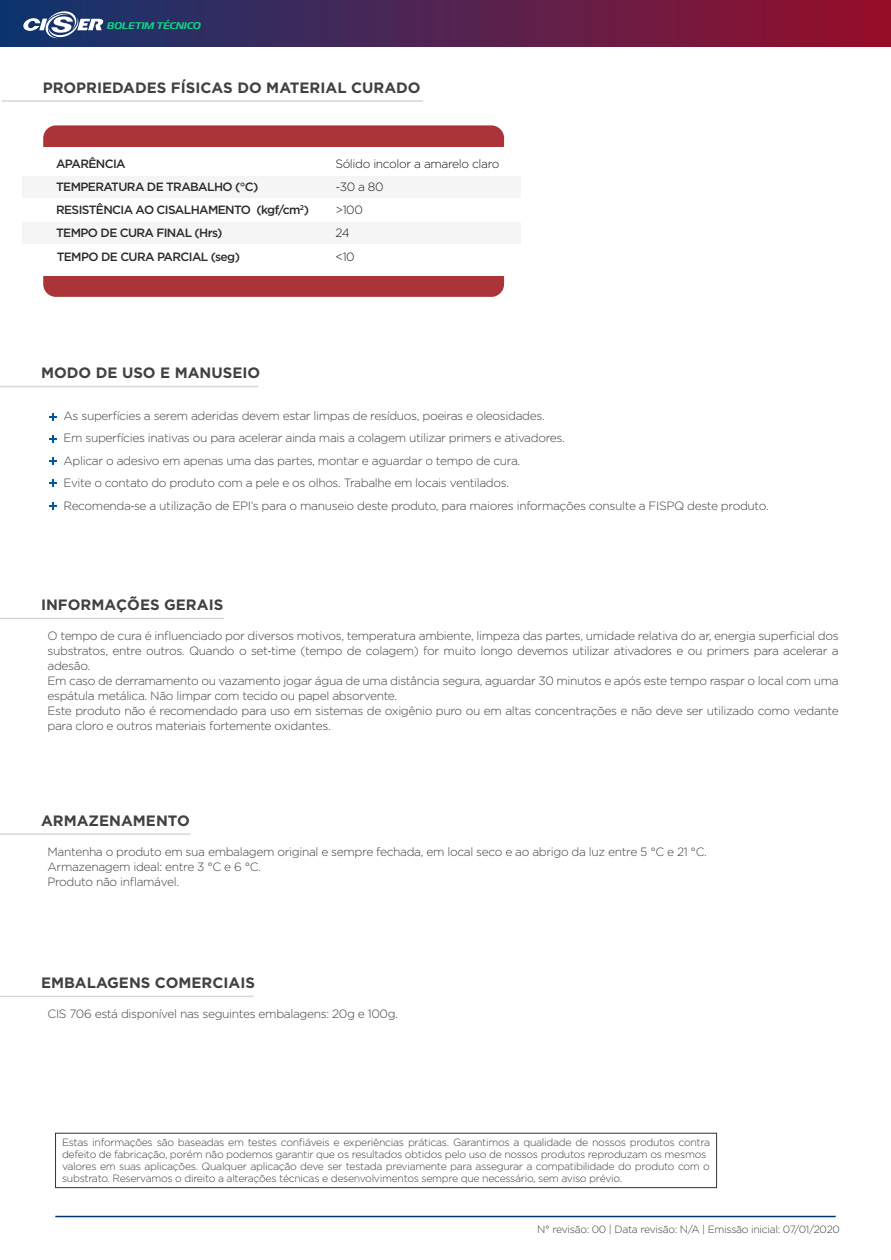
<style>
.page{position:relative;width:891px;height:1260px;background:#fff}
.page>*{position:absolute;margin:0;border:0;box-sizing:border-box;transform-origin:0 0}
.t1{font:700 15px "Gotham Pro";color:#434040}
.t2{font:300 12px/15px "Gotham Pro";letter-spacing:-.03em;color:#434040}
.t3{font:500 12px "Gotham Pro";letter-spacing:-.05em;color:#2b2b2a}
.t4{font:300 12px/23.1px "Gotham Pro";letter-spacing:-.03em;color:#1b1b1a}
.t5{font:300 10.5px/12px "Gotham Pro";letter-spacing:-.03em;color:#434040}
.t6{font:italic 700 9.6px "Magistral W01";color:#13d384}
.s1{font-family:"Myriad Pro";font-weight:400}
</style>
<div class="page">
<div style="left:0;top:0;width:891px;height:46px;background:linear-gradient(to right,#0e3772,#970f2b)"></div>
<svg style="left:23px;top:10px;width:81px;height:28px"></svg>
<hr style="left:55px;top:1216px;width:781px;height:1px;background:#003670">
<hr style="left:0;top:386px;width:259px;height:1px;background:#d6d7dc">
<svg style="left:49px;top:413px;width:8px;height:8px"></svg>
<svg style="left:49px;top:457px;width:8px;height:8px"></svg>
<svg style="left:49px;top:479px;width:8px;height:8px"></svg>
<svg style="left:49px;top:435px;width:8px;height:8px"></svg>
<svg style="left:49px;top:502px;width:8px;height:8px"></svg>
<hr style="left:0;top:618px;width:224px;height:1px;background:#d6d7dc">
<hr style="left:0;top:833px;width:191px;height:2px;background:#d6d7dc">
<hr style="left:0;top:996px;width:254px;height:1px;background:#d6d7dc">
<div style="left:55px;top:1133px;width:662px;height:55px;border:1px solid #353435"></div>
<hr style="left:2px;top:100px;width:421px;height:2px;background:#d6d7dc">
<div style="left:43px;top:125px;width:461px;height:172px;background:#ab3439;border-radius:13px"></div>
<div style="left:22px;top:147px;width:499px;height:129px;background:#fff"></div>
<div style="left:22px;top:176px;width:499px;height:22px;background:#f5f5f6"></div>
<div style="left:22px;top:222px;width:499px;height:22px;background:#f5f5f6"></div>
<p class="t6" style="left:107px;top:19px;width:95px">BOLETIM TÉCNICO</p>
<p class="t1" style="left:43px;top:79px;width:380px">PROPRIEDADES FÍSICAS DO MATERIAL CURADO</p>
<p class="t3" style="left:56px;top:157px;width:71px">APARÊNCIA</p>
<p class="t4" style="left:335px;top:153px;width:166px">Sólido incolor a amarelo claro</p>
<p class="t3" style="left:56px;top:203px;width:254px">RESISTÊNCIA AO CISALHAMENTO (kgf/cm<sup>2</sup>)</p>
<p class="t3" style="left:56px;top:180px;width:204px">TEMPERATURA DE TRABALHO (°C)</p>
<p class="t4" style="left:335px;top:175px;width:50px">-30 a 80 &gt;100</p>
<p class="t3" style="left:56px;top:226px;width:168px">TEMPO DE CURA FINAL (Hrs)</p>
<p class="t4" style="left:335px;top:221px;width:16px">24</p>
<p class="t3" style="left:57px;top:250px;width:185px">TEMPO DE CURA PARCIAL (seg)</p>
<p class="t4" style="left:335px;top:246px;width:21px">&lt;10</p>
<p class="t1" style="left:41px;top:364px;width:221px">MODO DE USO E MANUSEIO</p>
<p class="t2" style="left:63px;top:405px;width:707px;line-height:22.5px">As superfícies a serem aderidas devem estar limpas de resíduos, poeiras e oleosidades.<br>Em superfícies inativas ou para acelerar ainda mais a colagem utilizar primers e ativadores.<br>Aplicar o adesivo em apenas uma das partes, montar e aguardar o tempo de cura.<br>Evite o contato do produto com a pele e os olhos. Trabalhe em locais ventilados.<br>Recomenda<span class="s1">‐</span>se a utilização de EPI’s para o manuseio deste produto, para maiores informações consulte a FISPQ deste produto.</p>
<p class="t1" style="left:41px;top:596px;width:184px">INFORMAÇÕES GERAIS</p>
<p class="t2" style="left:48px;top:628px;width:793px">O tempo de cura é influenciado por diversos motivos, temperatura ambiente, limpeza das partes, umidade relativa do ar, energia superficial dos substratos, entre outros. Quando o set<span class="s1">‐</span>time (tempo de colagem) for muito longo devemos utilizar ativadores e ou primers para acelerar a adesão.<br>Em caso de derramamento ou vazamento jogar água de uma distância segura, aguardar 30 minutos e após este tempo raspar o local com uma espátula metálica. Não limpar com tecido ou papel absorvente.<br>Este produto não é recomendado para uso em sistemas de oxigênio puro ou em altas concentrações e não deve ser utilizado como vedante para cloro e outros materiais fortemente oxidantes.</p>
<p class="t1" style="left:41px;top:812px;width:150px">ARMAZENAMENTO</p>
<p class="t2" style="left:48px;top:844px;width:661px">Mantenha o produto em sua embalagem original e sempre fechada, em local seco e ao abrigo da luz entre 5 °C e 21 °C.<br>Armazenagem ideal: entre 3 °C e 6 °C.<br>Produto não inflamável.</p>
<p class="t1" style="left:41px;top:974px;width:216px">EMBALAGENS COMERCIAIS</p>
<p class="t2" style="left:48px;top:1006px;width:352px">CIS 706 está disponível nas seguintes embalagens: 20g e 100g.</p>
<p class="t5" style="left:62px;top:1137px;width:650px">Estas informações são baseadas em testes confiáveis e experiências práticas. Garantimos a qualidade de nossos produtos contra defeito de fabricação, porém não podemos garantir que os resultados obtidos pelo uso de nossos produtos reproduzam os mesmos valores em suas aplicações. Qualquer aplicação deve ser testada previamente para assegurar a compatibilidade do produto com o substrato. Reservamos o direito a alterações técnicas e desenvolvimentos sempre que necessário, sem aviso prévio.</p>
<p class="t5" style="left:537px;top:1223px;width:304px">N° revisão: 00 | Data revisão: N/A | Emissão inicial: 07/01/2020</p>
</div>
